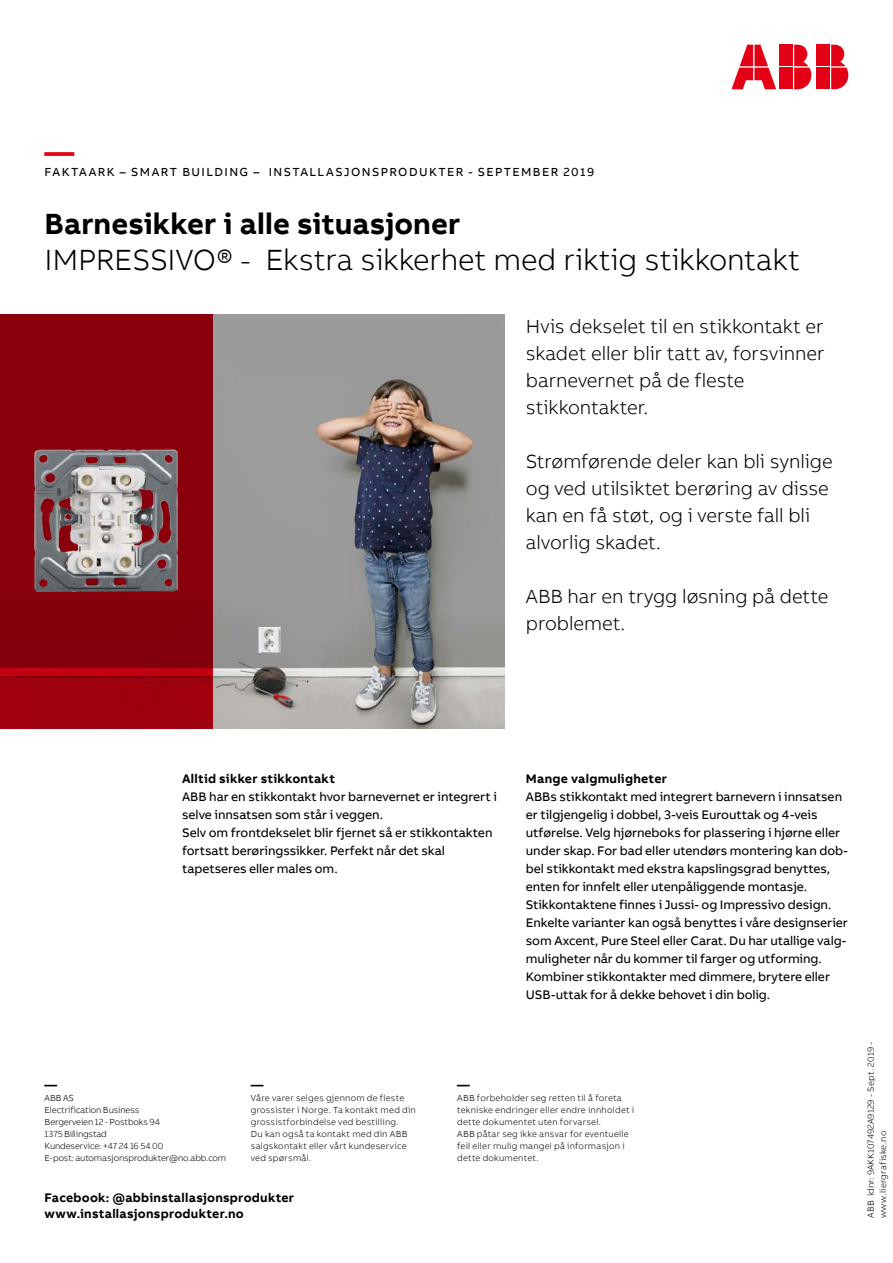
<style>
.page{position:relative;width:893px;height:1263px;background:#fff}
.page>*{position:absolute;margin:0;border:0;box-sizing:border-box;transform-origin:0 0}
.t1{font:300 30px "AB Bvoice";letter-spacing:-.005em;color:#000}
.t2{font:700 30px "AB Bvoice";letter-spacing:.005em;color:#000}
.t3{font:700 30px "AB Bvoice";color:#e30015}
.t4{font:300 19.5px/27px "AB Bvoice";letter-spacing:-.005em;color:#000}
.t5{font:12.75px/18px "AB Bvoice";letter-spacing:-.005em;color:#000}
.t6{font:700 12.75px/16.5px "AB Bvoice";letter-spacing:.02em;color:#000}
.t7{font:12px "AB Bvoice";letter-spacing:.12em;color:#000}
.t8{font:300 9px/12px "AB Bvoice";letter-spacing:.02em;color:#000}
.t9{font:300 9px/12px "AB Bvoice";letter-spacing:-.015em;color:#000}
</style>
<div class="page">
<img style="left:213px;top:315px;width:292px;height:414px">
<svg style="left:0;top:315px;width:213px;height:414px;background:#8c000c"></svg>
<img style="left:258px;top:627px;width:23px;height:26px">
<div style="left:817px;top:45px;width:13px;height:21px;background:#e30015"></div>
<div style="left:817px;top:68px;width:13px;height:21px;background:#e30015"></div>
<svg style="left:831px;top:45px;width:17px;height:44px"></svg>
<svg style="left:731px;top:45px;width:45px;height:44px"></svg>
<div style="left:780px;top:45px;width:13px;height:21px;background:#e30015"></div>
<div style="left:780px;top:68px;width:13px;height:21px;background:#e30015"></div>
<svg style="left:794px;top:45px;width:17px;height:44px"></svg>
<img style="left:35px;top:450px;width:143px;height:141px">
<h1 class="t3" style="left:45px;top:132px;width:31px">—</h1>
<p class="t7" style="left:45px;top:165px;width:551px">FAKTAARK – SMART BUILDING – INSTALLASJONSPRODUKTER - SEPTEMBER 2019</p>
<h1 class="t2" style="left:45px;top:204px;width:417px">Barnesikker i alle situasjoner</h1>
<h1 class="t1" style="left:45px;top:242px;width:757px">IMPRESSIVO® - Ekstra sikkerhet med riktig stikkontakt</h1>
<h2 class="t4" style="left:526px;top:313px;width:300px">Hvis dekselet til en stikkontakt er skadet eller blir tatt av, forsvinner barnevernet på de fleste stikkontakter.</h2>
<h2 class="t4" style="left:526px;top:448px;width:308px">Strømførende deler kan bli synlige og ved utilsiktet berøring av disse kan en få støt, og i verste fall bli alvorlig skadet.</h2>
<h2 class="t4" style="left:526px;top:583px;width:304px">ABB har en trygg løsning på dette problemet.</h2>
<p class="t6" style="left:182px;top:770px;width:154px">Alltid sikker stikkontakt</p>
<p class="t5" style="left:182px;top:787px;width:316px">ABB har en stikkontakt hvor barnevernet er integrert i selve innsatsen som står i veggen.<br>Selv om frontdekselet blir fjernet så er stikkontakten fortsatt berøringssikker. Perfekt når det skal tapetseres eller males om.</p>
<p class="t6" style="left:526px;top:770px;width:143px">Mange valgmuligheter</p>
<p class="t5" style="left:526px;top:787px;width:324px">ABBs stikkontakt med integrert barnevern i innsatsen er tilgjengelig i dobbel, 3-veis Eurouttak og 4-veis utførelse. Velg hjørneboks for plassering i hjørne eller under skap. For bad eller utendørs montering kan dob&shy;bel stikkontakt med ekstra kapslingsgrad benyttes, enten for innfelt eller utenpåliggende montasje.<br>Stikkontaktene finnes i Jussi- og Impressivo design.<br>Enkelte varianter kan også benyttes i våre designserier som Axcent, Pure Steel eller Carat. Du har utallige valg&shy;muligheter når du kommer til farger og utforming.<br>Kombiner stikkontakter med dimmere, brytere eller USB-uttak for å dekke behovet i din bolig.</p>
<p class="t6" style="left:45px;top:1076px;width:14px">—</p>
<p class="t9" style="left:45px;top:1092px;width:183px">ABB AS<br>Electrification Business<br>Bergerveien 12 - Postboks 94<br>1375 Billingstad<br>Kundeservice: +47 24 16 54 00<br>E-post: automasjonsprodukter@no.abb.com</p>
<p class="t6" style="left:251px;top:1076px;width:14px">—</p>
<p class="t8" style="left:251px;top:1092px;width:166px">Våre varer selges gjennom de fleste grossister i Norge. Ta kontakt med din grossistforbindelse ved bestilling.<br>Du kan også ta kontakt med din ABB salgskontakt eller vårt kundeservice ved spørsmål.</p>
<p class="t6" style="left:45px;top:1189px;width:251px">Facebook: @abbinstallasjonsprodukter www.installasjonsprodukter.no</p>
<p class="t6" style="left:457px;top:1076px;width:14px">—</p>
<p class="t8" style="left:457px;top:1092px;width:179px">ABB forbeholder seg retten til å foreta tekniske endringer eller endre innholdet i dette dokumentet uten forvarsel.<br>ABB påtar seg ikke ansvar for eventuelle feil eller mulig mangel på informasjon i dette dokumentet.</p>
<p class="t8" style="left:865px;top:1218px;width:178px;rotate:-90deg">ABB idnr: 9AKK107492A9129 - Sept. 2019 - www.liergrafiske.no</p>
</div>
